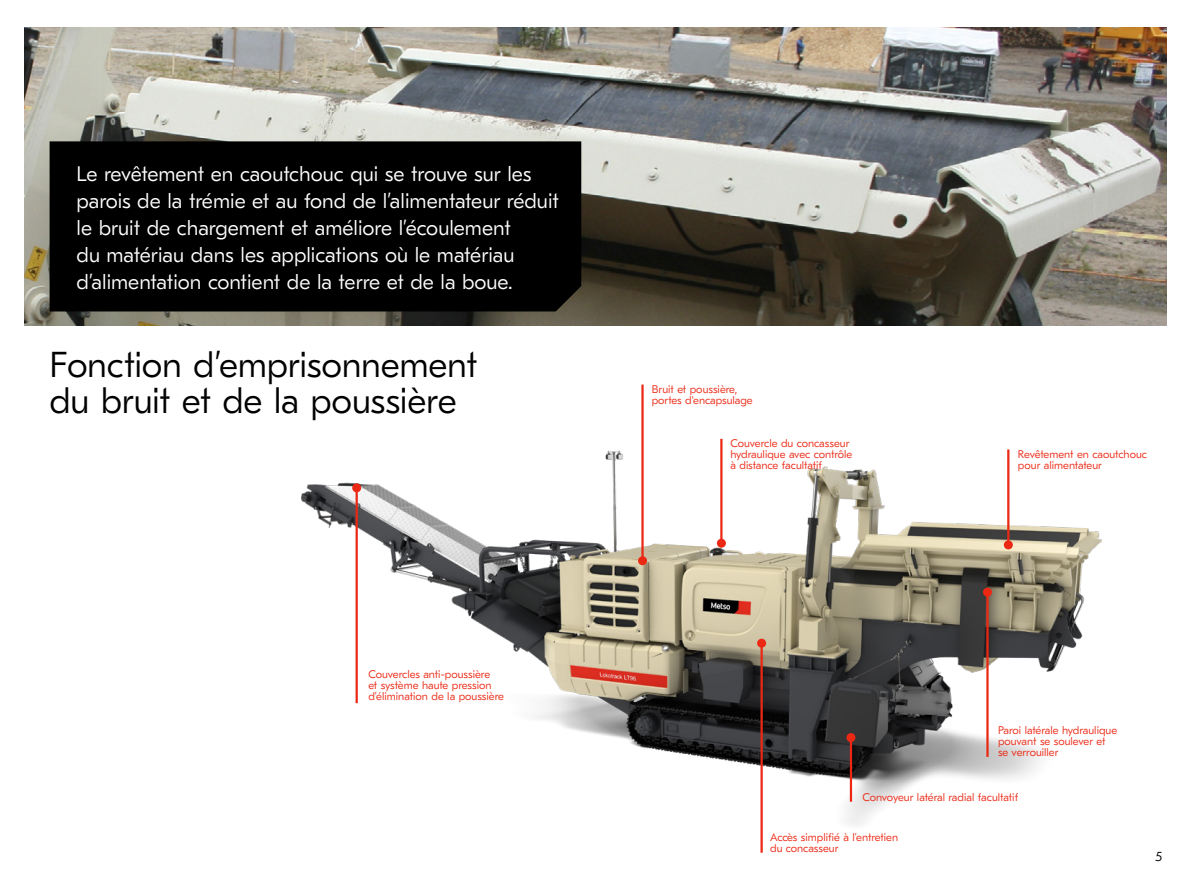
<style>
.page{position:relative;width:1191px;height:893px;background:#fff}
.page>*{position:absolute;margin:0;border:0;box-sizing:border-box;transform-origin:0 0}
.t1{font:300 36px/36px "GT Eesti Pro Text";letter-spacing:-.01em;color:#000}
.t2{font:300 21px/27px "GT Eesti Pro Text";color:#fff}
.t3{font:300 13.5px "GT Eesti Pro Text";color:#000}
.t4{font:300 11.1px/11.1px "GT Eesti Pro Text";color:#eb2814}
</style>
<div class="page">
<img style="left:301px;top:451px;width:800px;height:380px">
<img style="left:25px;top:28px;width:1141px;height:297px">
<div style="left:50px;top:141px;width:531px;height:170px;background:#000"></div>
<hr style="left:641px;top:385px;width:2px;height:176px;background:#eb2814">
<div style="left:638px;top:556px;width:9px;height:9px;background:#eb2814;border-radius:50%"></div>
<hr style="left:720px;top:439px;width:2px;height:104px;background:#eb2814">
<div style="left:717px;top:539px;width:9px;height:9px;background:#eb2814;border-radius:50%"></div>
<hr style="left:1007px;top:449px;width:2px;height:96px;background:#eb2814">
<div style="left:1003px;top:540px;width:9px;height:9px;background:#eb2814;border-radius:50%"></div>
<hr style="left:986px;top:592px;width:2px;height:165px;background:#eb2814">
<div style="left:983px;top:588px;width:9px;height:9px;background:#eb2814;border-radius:50%"></div>
<hr style="left:850px;top:738px;width:2px;height:64px;background:#eb2814">
<div style="left:846px;top:733px;width:9px;height:9px;background:#eb2814;border-radius:50%"></div>
<hr style="left:760px;top:643px;width:2px;height:210px;background:#eb2814">
<div style="left:757px;top:639px;width:9px;height:9px;background:#eb2814;border-radius:50%"></div>
<hr style="left:355px;top:488px;width:3px;height:215px;background:#eb2814">
<div style="left:352px;top:483px;width:9px;height:9px;background:#eb2814;border-radius:50%"></div>
<p class="t2" style="left:77px;top:160px;width:484px">Le revêtement en caoutchouc qui se trouve sur les parois de la trémie et au fond de l’alimentateur réduit le bruit de chargement et améliore l’écoulement<br>du matériau dans les applications où le matériau d’alimentation contient de la terre et de la boue.</p>
<h1 class="t1" style="left:50px;top:348px;width:429px">Fonction d’emprisonnement du bruit et de la poussière</h1>
<p class="t4" style="left:368px;top:669px;width:137px">Couvercles anti-poussière<br>et système haute pression d’élimination de la poussière</p>
<p class="t4" style="left:652px;top:384px;width:103px">Bruit et poussière, portes d'encapsulage</p>
<p class="t4" style="left:730px;top:438px;width:123px">Couvercle du concasseur hydraulique avec contrôle à distance facultatif</p>
<p class="t4" style="left:1018px;top:449px;width:131px">Revêtement en caoutchouc pour alimentateur</p>
<p class="t4" style="left:998px;top:725px;width:121px">Paroi latérale hydraulique pouvant se soulever et se verrouiller</p>
<p class="t4" style="left:862px;top:792px;width:157px">Convoyeur latéral radial facultatif</p>
<p class="t4" style="left:770px;top:832px;width:129px">Accès simplifié à l’entretien du concasseur</p>
<p class="t3" style="left:1155px;top:849px;width:8px">5</p>
</div>
